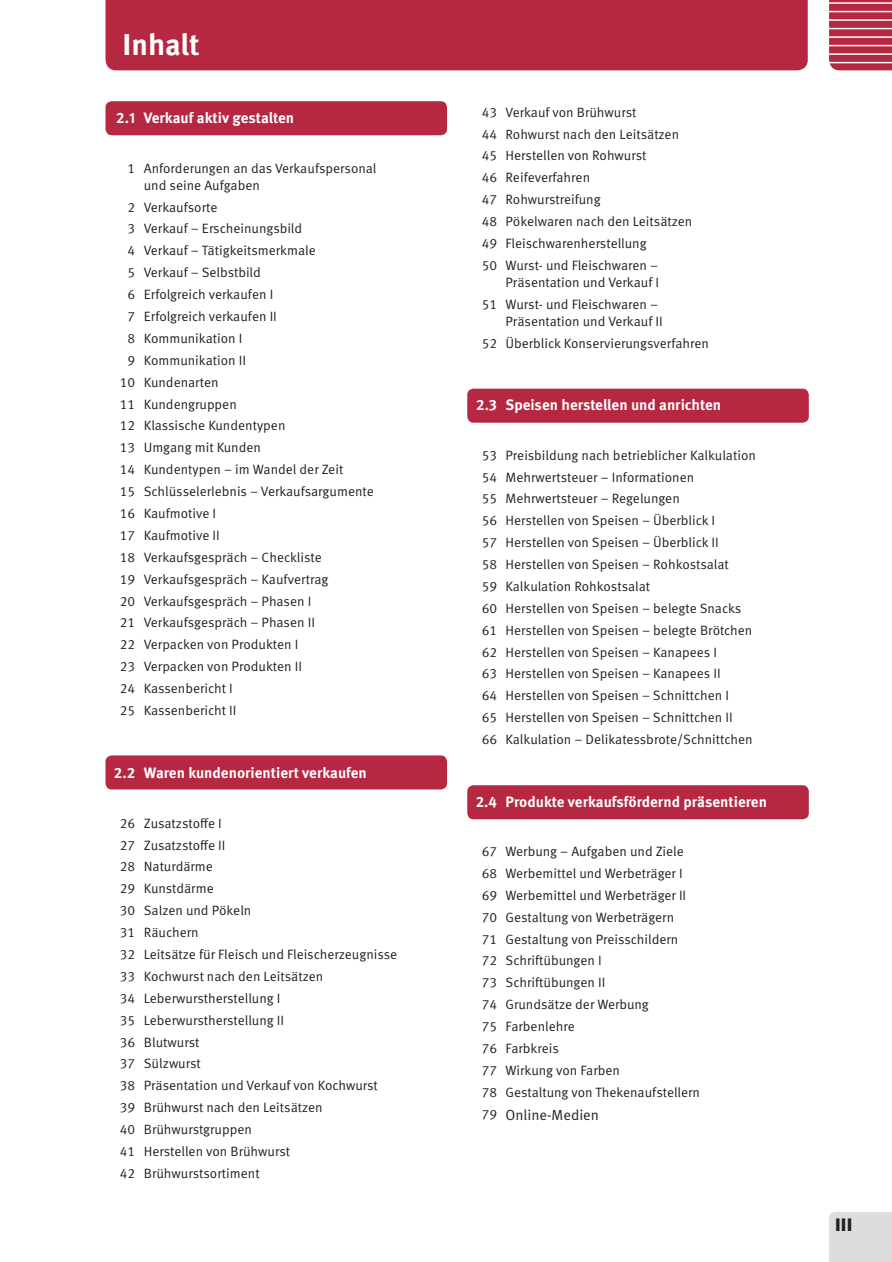
<style>
.page{position:relative;width:892px;height:1262px;background:#fff}
.page>*{position:absolute;margin:0;border:0;box-sizing:border-box;transform-origin:0 0}
.t1{font:700 30px "Meta Pro";color:#fff}
.t2{font:900 18px "Meta Pro";color:#231f20}
.t3{font:700 15px "Meta Pro";color:#fff}
.t4{font:14.7px "Meta Pro";color:#231f20}
.t5{font:13.5px/21.9px "Meta Pro";color:#231f20}
.s1{font-size:13.5px}
</style>
<div class="page">
<div style="left:105px;top:0;width:702px;height:70px;background:#b62841"></div>
<div style="left:105px;top:101px;width:342px;height:34px;background:#b62841;border-radius:6px"></div>
<div style="left:105px;top:755px;width:342px;height:34px;background:#b62841;border-radius:6px"></div>
<div style="left:467px;top:388px;width:341px;height:34px;background:#b62841;border-radius:6px"></div>
<div style="left:467px;top:785px;width:341px;height:34px;background:#b62841;border-radius:6px"></div>
<svg style="left:829px;top:0;width:63px;height:70px;background:#c24d62"></svg>
<div style="left:829px;top:1212px;width:63px;height:50px;background:#dcdddf"></div>
<h1 class="t1" style="left:122px;top:25px;width:79px">Inhalt</h1>
<p class="t3" style="left:116px;top:109px;width:179px">2.1 Verkauf aktiv gestalten</p>
<p class="t5" style="left:144px;top:160px;width:234px;line-height:17px;text-indent:-16px">1 Anforderungen an das Verkaufspersonal und seine Aufgaben</p>
<p class="t5" style="left:127px;top:196px;width:91px">2 Verkaufsorte</p>
<p class="t5" style="left:127px;top:218px;width:176px">3 Verkauf – Erscheinungsbild</p>
<p class="t5" style="left:127px;top:240px;width:190px">4 Verkauf – Tätigkeitsmerkmale</p>
<p class="t5" style="left:127px;top:262px;width:135px">5 Verkauf – Selbstbild</p>
<p class="t5" style="left:127px;top:284px;width:147px">6 Erfolgreich verkaufen I</p>
<p class="t5" style="left:127px;top:306px;width:151px">7 Erfolgreich verkaufen II</p>
<p class="t5" style="left:127px;top:327px;width:116px">8 Kommunikation I</p>
<p class="t5" style="left:127px;top:349px;width:120px">9 Kommunikation II</p>
<p class="t5" style="left:120px;top:371px;width:100px">10 Kundenarten</p>
<p class="t5" style="left:120px;top:393px;width:118px">11 Kundengruppen</p>
<p class="t5" style="left:120px;top:415px;width:167px">12 Klassische Kundentypen</p>
<p class="t5" style="left:120px;top:437px;width:143px">13 Umgang mit Kunden</p>
<p class="t5" style="left:120px;top:459px;width:225px">14 Kundentypen – im Wandel der Zeit</p>
<p class="t5" style="left:120px;top:481px;width:255px">15 Schlüsselerlebnis – Verkaufsargumente</p>
<p class="t5" style="left:120px;top:502px;width:98px">16 Kaufmotive I</p>
<p class="t5" style="left:120px;top:524px;width:101px">17 Kaufmotive II</p>
<p class="t5" style="left:120px;top:546px;width:203px">18 Verkaufsgespräch – Checkliste</p>
<p class="t5" style="left:120px;top:568px;width:210px">19 Verkaufsgespräch – Kaufvertrag</p>
<p class="t5" style="left:120px;top:590px;width:193px">20 Verkaufsgespräch – Phasen I</p>
<p class="t5" style="left:120px;top:612px;width:196px">21 Verkaufsgespräch – Phasen II</p>
<p class="t5" style="left:120px;top:634px;width:180px">22 Verpacken von Produkten I</p>
<p class="t5" style="left:120px;top:655px;width:184px">23 Verpacken von Produkten II</p>
<p class="t5" style="left:120px;top:677px;width:114px">24 Kassenbericht I</p>
<p class="t5" style="left:120px;top:699px;width:118px">25 Kassenbericht II</p>
<p class="t3" style="left:114px;top:762px;width:254px">2.2 Waren kundenorientiert verkaufen</p>
<p class="t5" style="left:120px;top:812px;width:279px">26 Zusatzstoffe I<br>27 Zusatzstoffe II<br>28 Naturdärme<br>29 Kunstdärme<br>30 Salzen und Pökeln<br>31 Räuchern<br>32 Leitsätze für Fleisch und Fleischerzeugnisse<br>33 Kochwurst nach den Leitsätzen<br>34 Leberwurstherstellung I<br>35 Leberwurstherstellung II<br>36 Blutwurst<br>37 Sülzwurst<br>38 Präsentation und Verkauf von Kochwurst<br>39 Brühwurst nach den Leitsätzen<br>40 Brühwurstgruppen<br>41 Herstellen von Brühwurst<br>42 Brühwurstsortiment</p>
<p class="t5" style="left:481px;top:101px;width:212px">43 Verkauf von Brühwurst<br>44 Rohwurst nach den Leitsätzen<br>45 Herstellen von Rohwurst<br>46 Reifeverfahren<br>47 Rohwurstreifung<br>48 Pökelwaren nach den Leitsätzen<br>49 Fleischwarenherstellung<br>50 Wurst- und Fleischwaren –</p>
<p class="t5" style="left:481px;top:272px;width:179px;text-align:right">Präsentation und Verkauf I<br>51 Wurst- und Fleischwaren –</p>
<p class="t5" style="left:481px;top:310px;width:229px;text-indent:24px">Präsentation und Verkauf II<br>52 Überblick Konservierungsverfahren</p>
<p class="t3" style="left:476px;top:395px;width:246px">2.3 Speisen herstellen und anrichten</p>
<p class="t5" style="left:481px;top:444px;width:276px">53 Preisbildung nach betrieblicher Kalkulation 54 Mehrwertsteuer – Informationen<br>55 Mehrwertsteuer – Regelungen<br>56 Herstellen von Speisen – Überblick I<br>57 Herstellen von Speisen – Überblick II<br>58 Herstellen von Speisen – Rohkostsalat<br>59 Kalkulation Rohkostsalat<br>60 Herstellen von Speisen – belegte Snacks 61 Herstellen von Speisen – belegte Brötchen 62 Herstellen von Speisen – Kanapees I<br>63 Herstellen von Speisen – Kanapees II<br>64 Herstellen von Speisen – Schnittchen I<br>65 Herstellen von Speisen – Schnittchen II<br>66 Kalkulation – Delikatessbrote/Schnittchen</p>
<p class="t3" style="left:475px;top:791px;width:292px">2.4 Produkte verkaufsfördernd präsentieren</p>
<p class="t5" style="left:481px;top:840px;width:220px">67 Werbung – Aufgaben und Ziele<br>68 Werbemittel und Werbeträger I<br>69 Werbemittel und Werbeträger II<br>70 Gestaltung von Werbeträgern<br>71 Gestaltung von Preisschildern<br>72 Schriftübungen I<br>73 Schriftübungen II<br>74 Grundsätze der Werbung<br>75 Farbenlehre<br>76 Farbkreis<br>77 Wirkung von Farben<br>78 Gestaltung von Thekenaufstellern</p>
<p class="t4" style="left:481px;top:1104px;width:119px"><span class="s1">79</span> Online-Medien</p>
<h2 class="t2" style="left:834px;top:1213px;width:19px">III</h2>
</div>
